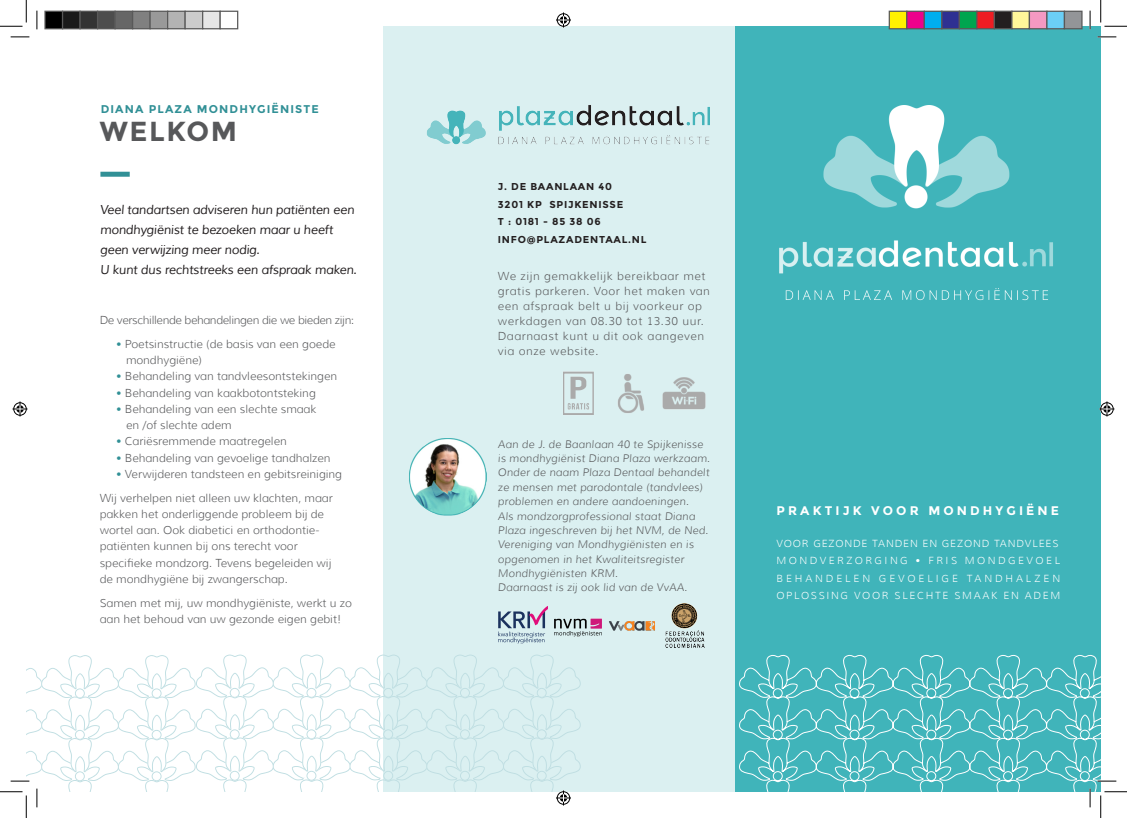
<style>
.page{position:relative;width:1127px;height:818px;background:#fff}
.page>*{position:absolute;margin:0;border:0;box-sizing:border-box;transform-origin:0 0}
.t1{font:700 27.5px "Montserrat";letter-spacing:.06em;color:#57585a}
.Text{font:italic 12.5px/20px "Muli";letter-spacing:-.02em;color:#231f20}
.t2{font:700 12.5px "Montserrat";letter-spacing:.25em;color:#fff}
.Text-2{font:300 11.25px "Muli";color:#57585a}
.Text-3{font:300 11.25px/15px "Muli";letter-spacing:.05em;color:#57585a}
.Text-4{font:300 11.25px "Muli";letter-spacing:-.03em;color:#57585a}
.t3{font:700 11.25px "Montserrat";letter-spacing:.1em;color:#319096}
.Text-5{font:italic 300 10.62px "Muli";letter-spacing:.015em;color:#57585a}
.t4{font:700 10px "Montserrat";letter-spacing:.075em;color:#231f20}
.t5{font:300 10px "Muli";letter-spacing:.09em;color:#fff}
.t6{font:300 10px "Muli";letter-spacing:.17em;color:#fff}
.t7{font:300 10px "Muli";letter-spacing:.25em;color:#fff}
.t8{font:300 10px "Muli";letter-spacing:.29em;color:#fff}
.s1{color:#319096}
</style>
<div class="page">
<div style="left:382px;top:26px;width:353px;height:766px;background:#dbf0f1"></div>
<div style="left:100px;top:172px;width:30px;height:5px;background:#319096"></div>
<div style="left:735px;top:26px;width:365px;height:765px;background:#40b4ba"></div>
<svg style="left:739px;top:654px;width:361px;height:138px"></svg>
<img style="left:779px;top:106px;width:274px;height:195px">
<img style="left:427px;top:105px;width:283px;height:40px">
<img style="left:665px;top:603px;width:40px;height:45px">
<img style="left:609px;top:621px;width:46px;height:10px">
<img style="left:554px;top:618px;width:48px;height:19px">
<img style="left:498px;top:606px;width:50px;height:38px">
<img style="left:662px;top:377px;width:44px;height:33px">
<img style="left:563px;top:371px;width:31px;height:44px">
<img style="left:618px;top:374px;width:26px;height:39px">
<img style="left:409px;top:438px;width:77px;height:77px">
<svg style="left:11px;top:36px;width:18px;height:2px"></svg>
<svg style="left:1097px;top:36px;width:18px;height:2px"></svg>
<svg style="left:1097px;top:780px;width:18px;height:2px"></svg>
<svg style="left:36px;top:11px;width:2px;height:18px"></svg>
<svg style="left:1089px;top:11px;width:1px;height:18px"></svg>
<svg style="left:1088px;top:788px;width:2px;height:19px"></svg>
<svg style="left:0;top:0;width:27px;height:27px"></svg>
<svg style="left:1100px;top:0;width:26px;height:27px"></svg>
<svg style="left:1100px;top:791px;width:26px;height:27px"></svg>
<svg style="left:556px;top:13px;width:15px;height:15px"></svg>
<svg style="left:0;top:654px;width:580px;height:164px"></svg>
<svg style="left:13px;top:401px;width:15px;height:15px"></svg>
<svg style="left:1099px;top:401px;width:15px;height:15px"></svg>
<div style="left:45px;top:11px;width:18px;height:18px;background:#000"></div>
<div style="left:44px;top:11px;width:19px;height:18px;border:1px solid #595959"></div>
<div style="left:63px;top:11px;width:17px;height:18px;background:#1a1a1a"></div>
<div style="left:62px;top:11px;width:19px;height:18px;border:1px solid #595959"></div>
<div style="left:80px;top:11px;width:18px;height:18px;background:#333"></div>
<div style="left:79px;top:11px;width:19px;height:18px;border:1px solid #595959"></div>
<div style="left:98px;top:11px;width:17px;height:18px;background:#4d4d4d"></div>
<div style="left:97px;top:11px;width:19px;height:18px;border:1px solid #595959"></div>
<div style="left:115px;top:11px;width:18px;height:18px;background:#666"></div>
<div style="left:114px;top:11px;width:19px;height:18px;border:1px solid #595959"></div>
<div style="left:133px;top:11px;width:17px;height:18px;background:#808080"></div>
<div style="left:132px;top:11px;width:19px;height:18px;border:1px solid #595959"></div>
<div style="left:150px;top:11px;width:18px;height:18px;background:#999"></div>
<div style="left:149px;top:11px;width:19px;height:18px;border:1px solid #595959"></div>
<div style="left:168px;top:11px;width:17px;height:18px;background:#b3b3b3"></div>
<div style="left:167px;top:11px;width:19px;height:18px;border:1px solid #595959"></div>
<div style="left:185px;top:11px;width:18px;height:18px;background:#ccc"></div>
<div style="left:184px;top:11px;width:19px;height:18px;border:1px solid #595959"></div>
<div style="left:203px;top:11px;width:17px;height:18px;background:#e6e6e6"></div>
<div style="left:202px;top:11px;width:19px;height:18px;border:1px solid #595959"></div>
<div style="left:219px;top:11px;width:19px;height:18px;border:1px solid #595959"></div>
<div style="left:889px;top:11px;width:17px;height:18px;background:#fff101"></div>
<div style="left:888px;top:11px;width:19px;height:18px;border:1px solid #595959"></div>
<div style="left:906px;top:11px;width:18px;height:18px;background:#ed028c"></div>
<div style="left:905px;top:11px;width:19px;height:18px;border:1px solid #595959"></div>
<div style="left:924px;top:11px;width:17px;height:18px;background:#00aeef"></div>
<div style="left:923px;top:11px;width:19px;height:18px;border:1px solid #595959"></div>
<div style="left:941px;top:11px;width:18px;height:18px;background:#2e3092"></div>
<div style="left:940px;top:11px;width:19px;height:18px;border:1px solid #595959"></div>
<div style="left:959px;top:11px;width:17px;height:18px;background:#00a54f"></div>
<div style="left:958px;top:11px;width:19px;height:18px;border:1px solid #595959"></div>
<div style="left:976px;top:11px;width:18px;height:18px;background:#ee1d23"></div>
<div style="left:975px;top:11px;width:19px;height:18px;border:1px solid #595959"></div>
<div style="left:994px;top:11px;width:17px;height:18px;background:#231f20"></div>
<div style="left:993px;top:11px;width:19px;height:18px;border:1px solid #595959"></div>
<div style="left:1011px;top:11px;width:18px;height:18px;background:#fff79a"></div>
<div style="left:1010px;top:11px;width:19px;height:18px;border:1px solid #595959"></div>
<div style="left:1029px;top:11px;width:17px;height:18px;background:#f499c2"></div>
<div style="left:1028px;top:11px;width:19px;height:18px;border:1px solid #595959"></div>
<div style="left:1046px;top:11px;width:18px;height:18px;background:#6bcff6"></div>
<div style="left:1045px;top:11px;width:19px;height:18px;border:1px solid #595959"></div>
<div style="left:1064px;top:11px;width:17px;height:18px;background:#939598"></div>
<div style="left:1063px;top:11px;width:19px;height:18px;border:1px solid #595959"></div>
<p class="t3" style="left:101px;top:102px;width:219px">DIANA PLAZA MONDHYGIËNISTE</p>
<p class="t1" style="left:100px;top:115px;width:139px">WELKOM</p>
<p class="Text" style="left:100px;top:200px;width:256px">Veel tandartsen adviseren hun patiënten een mondhygiënist te bezoeken maar u heeft geen verwijzing meer nodig.</p>
<p class="Text" style="left:100px;top:260px;width:258px">U kunt dus rechtstreeks een afspraak maken.</p>
<p class="Text-4" style="left:100px;top:313px;width:256px">De verschillende behandelingen die we bieden zijn:</p>
<p class="Text-2" style="left:116px;top:337px;width:221px"><span class="s1">•</span> Poetsinstructie (de basis van een goede</p>
<p class="Text-2" style="left:126px;top:353px;width:77px">mondhygiëne)</p>
<p class="Text-2" style="left:116px;top:370px;width:222px"><span class="s1">•</span> Behandeling van tandvleesontstekingen</p>
<p class="Text-2" style="left:116px;top:386px;width:201px"><span class="s1">•</span> Behandeling van kaakbotontsteking</p>
<p class="Text-2" style="left:116px;top:402px;width:202px"><span class="s1">•</span> Behandeling van een slechte smaak</p>
<p class="Text-2" style="left:126px;top:418px;width:107px">en /of slechte adem</p>
<p class="Text-2" style="left:116px;top:435px;width:172px"><span class="s1">•</span> Cariësremmende maatregelen</p>
<p class="Text-2" style="left:116px;top:451px;width:216px"><span class="s1">•</span> Behandeling van gevoelige tandhalzen</p>
<p class="Text-2" style="left:116px;top:467px;width:227px"><span class="s1">•</span> Verwijderen tandsteen en gebitsreiniging</p>
<p class="Text-2" style="left:100px;top:491px;width:234px">Wij verhelpen niet alleen uw klachten, maar</p>
<p class="Text-2" style="left:100px;top:507px;width:226px">pakken het onderliggende probleem bij de</p>
<p class="Text-2" style="left:100px;top:523px;width:221px">wortel aan. Ook diabetici en orthodontie-</p>
<p class="Text-2" style="left:100px;top:540px;width:199px">patiënten kunnen bij ons terecht voor</p>
<p class="Text-2" style="left:100px;top:556px;width:233px">specifieke mondzorg. Tevens begeleiden wij</p>
<p class="Text-2" style="left:100px;top:572px;width:189px">de mondhygiëne bij zwangerschap.</p>
<p class="Text-2" style="left:100px;top:596px;width:254px">Samen met mij, uw mondhygiëniste, werkt u zo</p>
<p class="Text-2" style="left:100px;top:612px;width:243px">aan het behoud van uw gezonde eigen gebit!</p>
<p class="t4" style="left:498px;top:180px;width:115px">J. DE BAANLAAN 40</p>
<p class="t4" style="left:498px;top:198px;width:127px">3201 KP SPIJKENISSE</p>
<p class="t4" style="left:498px;top:215px;width:104px">T : 0181 - 85 38 06</p>
<p class="t4" style="left:498px;top:233px;width:150px">INFO@PLAZADENTAAL.NL</p>
<p class="Text-3" style="left:498px;top:268px;width:213px">We zijn gemakkelijk bereikbaar met gratis parkeren. Voor het maken van een afspraak belt u bij voorkeur op werkdagen van 08.30 tot 13.30 uur.<br>Daarnaast kunt u dit ook aangeven via onze website.</p>
<p class="Text-5" style="left:498px;top:437px;width:207px">Aan de J. de Baanlaan 40 te Spijkenisse</p>
<p class="Text-5" style="left:498px;top:452px;width:213px">is mondhygiënist Diana Plaza werkzaam.</p>
<p class="Text-5" style="left:498px;top:466px;width:213px">Onder de naam Plaza Dentaal behandelt</p>
<p class="Text-5" style="left:498px;top:480px;width:206px">ze mensen met parodontale (tandvlees)</p>
<p class="Text-5" style="left:498px;top:495px;width:192px">problemen en andere aandoeningen.</p>
<p class="Text-5" style="left:498px;top:509px;width:199px">Als mondzorgprofessional staat Diana</p>
<p class="Text-5" style="left:498px;top:524px;width:212px">Plaza ingeschreven bij het NVM, de Ned.</p>
<p class="Text-5" style="left:498px;top:538px;width:197px">Vereniging van Mondhygiënisten en is</p>
<p class="Text-5" style="left:498px;top:552px;width:188px">opgenomen in het Kwaliteitsregister</p>
<p class="Text-5" style="left:498px;top:567px;width:121px">Mondhygiënisten KRM.</p>
<p class="Text-5" style="left:498px;top:581px;width:191px">Daarnaast is zij ook lid van de VvAA.</p>
<p class="t2" style="left:776px;top:503px;width:284px">PRAKTIJK VOOR MONDHYGIËNE</p>
<p class="t5" style="left:776px;top:537px;width:283px">VOOR GEZONDE TANDEN EN GEZOND TANDVLEES</p>
<p class="t7" style="left:776px;top:554px;width:285px">MONDVERZORGING • FRIS MONDGEVOEL</p>
<p class="t8" style="left:776px;top:572px;width:285px">BEHANDELEN GEVOELIGE TANDHALZEN</p>
<p class="t6" style="left:776px;top:589px;width:285px">OPLOSSING VOOR SLECHTE SMAAK EN ADEM</p>
</div>
